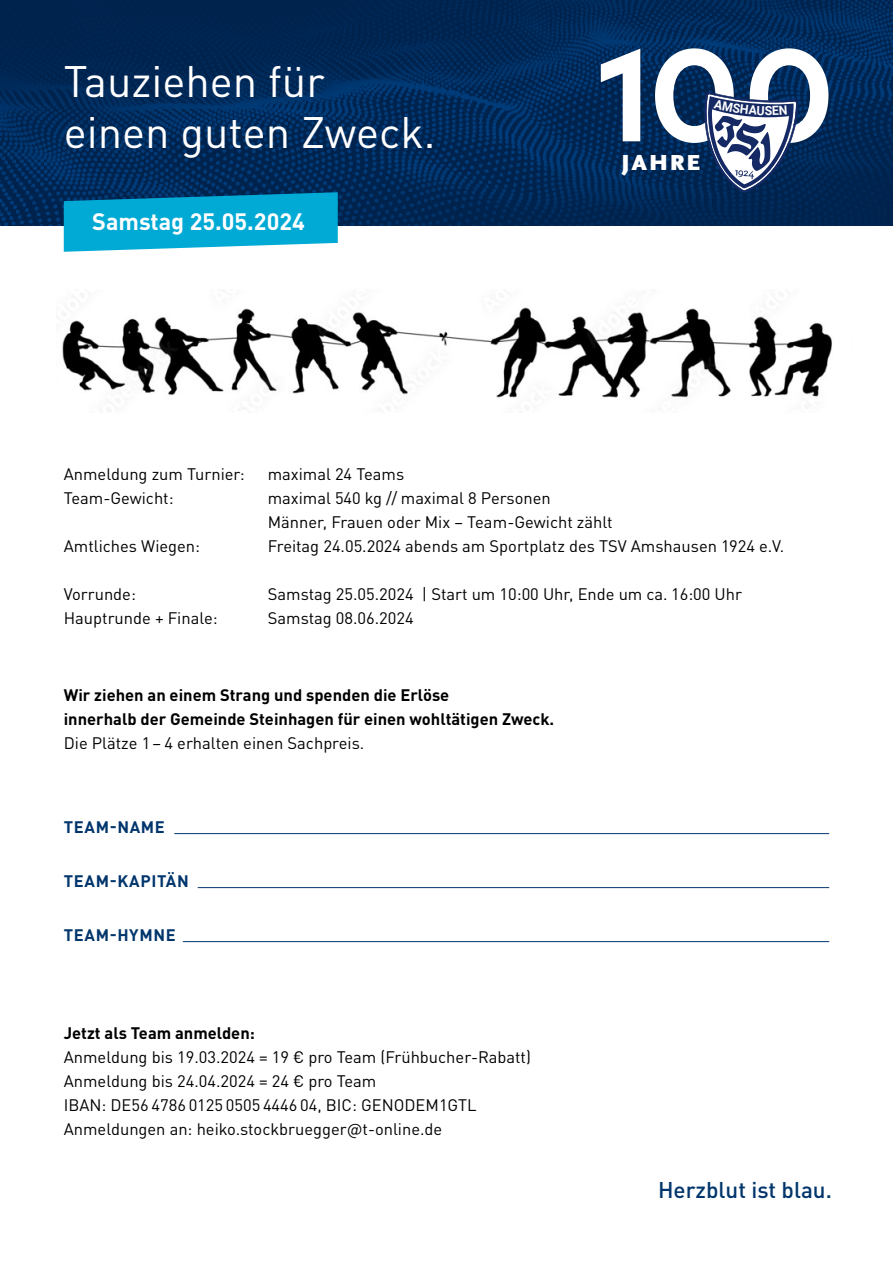
<style>
.page{position:relative;width:893px;height:1263px;background:#fff}
.page>*{position:absolute;margin:0;border:0;box-sizing:border-box;transform-origin:0 0}
.t1{font:700 130.5px "Mark Pro";color:#fff}
.t2{font:43.5px/51px "DINOT";color:#fff}
.t3{font:700 23.4px "DINOT";color:#fff}
.t4{font:900 22.65px "Scala Sans Pro";letter-spacing:.08em;color:#fff}
.t5{font:500 22.5px "DINOT";color:#00356c}
.t6{font:16.5px/24px "DINOT";color:#000}
.t7{font:700 16.5px/24px "DINOT";color:#000}
.t8{font:700 16.5px "DINOT";letter-spacing:.04em;color:#00356c}
.t9{font:700 12.6px "Roboto";color:#fff}
</style>
<div class="page">
<img style="left:0;top:0;width:893px;height:225px">
<svg style="left:64px;top:192px;width:274px;height:60px;background:#13a6ce"></svg>
<hr style="left:174px;top:833px;width:655px;height:1px;background:#00356c">
<hr style="left:198px;top:887px;width:631px;height:1px;background:#00356c">
<hr style="left:183px;top:941px;width:646px;height:1px;background:#00356c">
<img style="left:62px;top:289px;width:770px;height:122px">
<svg style="left:704px;top:92px;width:94px;height:101px"></svg>
<h2 class="t2" style="left:64px;top:55px;width:373px">Tauziehen für einen guten Zweck.</h2>
<h3 class="t3" style="left:92px;top:206px;width:214px">Samstag 25.05.2024</h3>
<h1 class="t1" style="left:597px;top:-4px;width:239px">100</h1>
<h3 class="t4" style="left:621px;top:150px;width:80px">JAHRE</h3>
<p class="t9" style="left:765px;top:102px;width:9px">S</p>
<p class="t6" style="left:64px;top:462px;width:182px">Anmeldung zum Turnier:</p>
<p class="t6" style="left:268px;top:462px;width:138px">maximal 24 Teams</p>
<p class="t6" style="left:64px;top:486px;width:111px">Team-Gewicht:</p>
<p class="t6" style="left:268px;top:486px;width:346px">maximal 540 kg // maximal 8 Personen<br>Männer, Frauen oder Mix – Team-Gewicht zählt</p>
<p class="t6" style="left:64px;top:534px;width:138px">Amtliches Wiegen:</p>
<p class="t6" style="left:268px;top:534px;width:518px">Freitag 24.05.2024 abends am Sportplatz des TSV Amshausen 1924 e.V.</p>
<p class="t6" style="left:64px;top:582px;width:74px">Vorrunde:</p>
<p class="t6" style="left:268px;top:582px;width:476px">Samstag 25.05.2024 | Start um 10:00 Uhr, Ende um ca. 16:00 Uhr</p>
<p class="t6" style="left:64px;top:606px;width:155px">Hauptrunde + Finale:</p>
<p class="t6" style="left:268px;top:606px;width:147px">Samstag 08.06.2024</p>
<p class="t7" style="left:64px;top:682px;width:492px">Wir ziehen an einem Strang und spenden die Erlöse<br>innerhalb der Gemeinde Steinhagen für einen wohltätigen Zweck.</p>
<p class="t6" style="left:64px;top:731px;width:302px">Die Plätze 1 – 4 erhalten einen Sachpreis.</p>
<p class="t8" style="left:64px;top:816px;width:103px">TEAM-NAME</p>
<p class="t8" style="left:64px;top:870px;width:127px">TEAM-KAPITÄN</p>
<p class="t8" style="left:64px;top:924px;width:113px">TEAM-HYMNE</p>
<p class="t7" style="left:64px;top:1020px;width:193px">Jetzt als Team anmelden:</p>
<p class="t6" style="left:64px;top:1044px;width:469px">Anmeldung bis 19.03.2024 = 19 € pro Team (Frühbucher-Rabatt)<br>Anmeldung bis 24.04.2024 = 24 € pro Team<br>IBAN: DE56 4786 0125 0505 4446 04, BIC: GENODEM1GTL Anmeldungen an: heiko.stockbruegger@t-online.de</p>
<h3 class="t5" style="left:658px;top:1175px;width:175px">Herzblut ist blau.</h3>
</div>
